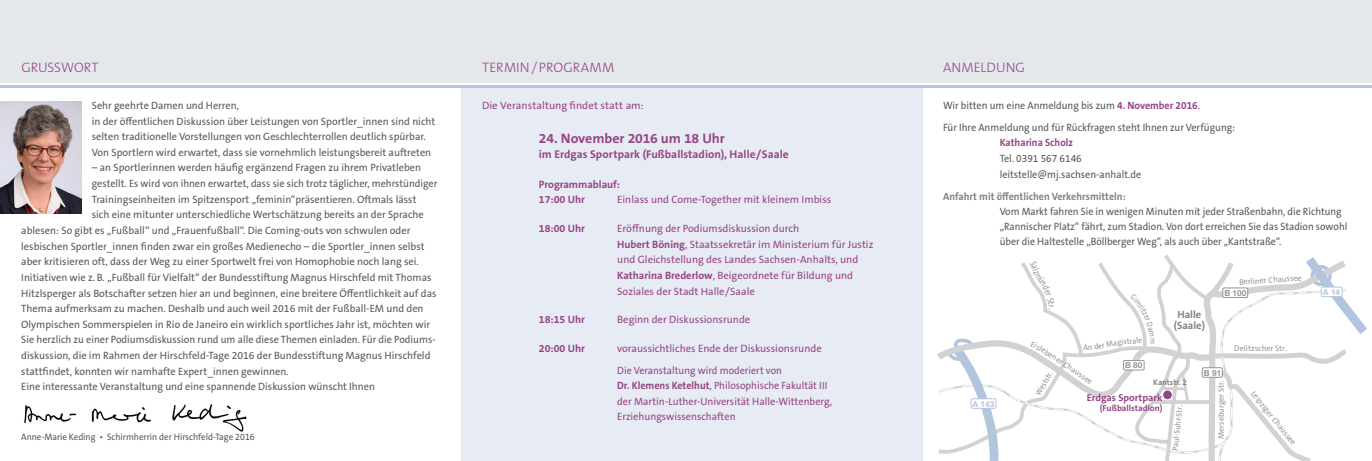
<style>
.page{position:relative;width:1372px;height:461px;background:#fff}
.page>*{position:absolute;margin:0;border:0;box-sizing:border-box;transform-origin:0 0}
.t1{font:300 13.75px "The Sans B W3";color:#964486}
.t2{font:700 13.75px "The Sans B W7";letter-spacing:-.01em;color:#964486}
.t3{font:700 11.25px "The Sans B W7";color:#964486}
.t4{font:10.62px/15.6px "The Sans B W5 Plain";color:#57585a}
.t5{font:10.62px/15.6px "The Sans B W5 Plain";color:#964486}
.t6{font:10.62px/22.5px "The Sans B W5 Plain";color:#57585a;scale:.95 1}
.t7{font:10.62px/15px "The Sans B W5 Plain";color:#57585a;scale:.94 1}
.t8{font:10.62px/15.6px "The Sans B W5 Plain";color:#964486;scale:.95 1}
.t9{font:10.62px "The Sans B W5 Plain";color:#57585a;scale:.96 1}
.t10{font:700 10.62px/15.6px "The Sans B W7";color:#964486}
.t11{font:700 10.62px "The Sans B W7";color:#808285;scale:.95 1}
.t12{font:700 10.62px "The Sans B W7";color:#964486;scale:.95 1}
.t13{font:700 10.62px/11.4px "The Sans B W7";color:#808285;text-align:center}
.t14{font:700 10px "The Sans B W7";color:#964486}
.t15{font:9.38px "The Sans B W5 Plain";color:#57585a;scale:.95 1}
.t16{font:700 8.75px "The Sans B W7";color:#964486}
.t17{font:700 8.25px "Helvetica Neue";color:#939598}
.t18{font:700 8.25px "Helvetica Neue";color:#b3c5dd}
.t19{font:8.12px "The Sans B W5 Plain";color:#939598}
.t20{font:8.12px "The Sans B W5 Plain";color:#939598;scale:.95 1}
.t21{font:700 8.12px "The Sans B W7";color:#808285}
.s1{font-family:"The Sans B W7";font-weight:700}
.s2{font-family:"The Sans B W7";font-weight:700;color:#964486}
</style>
<div class="page">
<div style="left:461px;top:86px;width:461px;height:375px;background:#e7ecf4"></div>
<div style="left:0;top:0;width:461px;height:83px;background:#e5e8eb"></div>
<div style="left:461px;top:0;width:910px;height:83px;background:#e5e8eb"></div>
<hr style="left:0;top:86px;width:1371px;height:2px;background:#b4c6dd">
<img style="left:0;top:101px;width:81px;height:112px">
<img style="left:24px;top:404px;width:223px;height:28px">
<svg style="left:937px;top:254px;width:430px;height:207px"></svg>
<p class="t1" style="left:21px;top:62px;width:79px">GRUSSWORT</p>
<p class="t1" style="left:482px;top:62px;width:133px">TERMIN / PROGRAMM</p>
<p class="t4" style="left:92px;top:98px;width:345px">Sehr geehrte Damen und Herren,<br>in der öffentlichen Diskussion über Leistungen von Sportler_innen sind nicht selten traditionelle Vorstellungen von Geschlechterrollen deutlich spürbar.<br>Von Sportlern wird erwartet, dass sie vornehmlich leistungsbereit auftreten</p>
<p class="t4" style="left:92px;top:161px;width:331px">– an Sportlerinnen werden häufig ergänzend Fragen zu ihrem Privatleben</p>
<p class="t6" style="left:92px;top:173px;width:365px">gestellt. Es wird von ihnen erwartet, dass sie sich trotz täglicher, mehrstündiger</p>
<p class="t4" style="left:92px;top:192px;width:326px">Trainingseinheiten im Spitzensport „feminin“präsentieren. Oftmals lässt</p>
<p class="t4" style="left:92px;top:208px;width:333px">sich eine mitunter unterschiedliche Wertschätzung bereits an der Sprache</p>
<p class="t4" style="left:21px;top:223px;width:390px">ablesen: So gibt es „Fußball“ und „Frauenfußball“. Die Coming-outs von schwulen oder</p>
<p class="t4" style="left:21px;top:239px;width:405px">lesbischen Sportler_innen finden zwar ein großes Medienecho – die Sportler_innen selbst</p>
<p class="t4" style="left:21px;top:255px;width:399px">aber kritisieren oft, dass der Weg zu einer Sportwelt frei von Homophobie noch lang sei.</p>
<p class="t4" style="left:21px;top:270px;width:412px">Initiativen wie z. B. „Fußball für Vielfalt“ der Bundesstiftung Magnus Hirschfeld mit Thomas</p>
<p class="t4" style="left:21px;top:286px;width:417px">Hitzlsperger als Botschafter setzen hier an und beginnen, eine breitere Öffentlichkeit auf das</p>
<p class="t4" style="left:21px;top:302px;width:404px">Thema aufmerksam zu machen. Deshalb und auch weil 2016 mit der Fußball-EM und den</p>
<p class="t4" style="left:21px;top:317px;width:410px">Olympischen Sommerspielen in Rio de Janeiro ein wirklich sportliches Jahr ist, möchten wir</p>
<p class="t9" style="left:21px;top:335px;width:433px">Sie herzlich zu einer Podiumsdiskussion rund um alle diese Themen einladen. Für die Podiums-</p>
<p class="t4" style="left:21px;top:348px;width:411px">diskussion, die im Rahmen der Hirschfeld-Tage 2016 der Bundesstiftung Magnus Hirschfeld</p>
<p class="t4" style="left:21px;top:364px;width:269px">stattfindet, konnten wir namhafte Expert_innen gewinnen.</p>
<p class="t4" style="left:21px;top:380px;width:355px">Eine interessante Veranstaltung und eine spannende Diskussion wünscht Ihnen</p>
<p class="t5" style="left:482px;top:98px;width:163px">Die Veranstaltung findet statt am:</p>
<p class="t2" style="left:539px;top:132px;width:187px">24. November 2016 um 18 Uhr</p>
<p class="t3" style="left:539px;top:149px;width:251px">im Erdgas Sportpark (Fußballstadion), Halle / Saale</p>
<p class="t10" style="left:539px;top:177px;width:83px">Programmablauf:<br>17:00 Uhr</p>
<p class="t5" style="left:617px;top:193px;width:216px">Einlass und Come-Together mit kleinem Imbiss</p>
<p class="t10" style="left:539px;top:222px;width:48px">18:00 Uhr</p>
<p class="t5" style="left:617px;top:222px;width:258px">Eröffnung der Podiumsdiskussion durch<br><span class="s1">Hubert Böning</span>, Staatssekretär im Ministerium für Justiz und Gleichstellung des Landes Sachsen-Anhalts, und <span class="s1">Katharina Brederlow</span>, Beigeordnete für Bildung und Soziales der Stadt Halle / Saale</p>
<p class="t10" style="left:539px;top:313px;width:48px">18:15 Uhr</p>
<p class="t5" style="left:617px;top:313px;width:135px">Beginn der Diskussionsrunde</p>
<p class="t10" style="left:539px;top:342px;width:48px">20:00 Uhr</p>
<p class="t5" style="left:617px;top:339px;width:206px;line-height:21.2px">voraussichtliches Ende der Diskussionsrunde<br>Die Veranstaltung wird moderiert von</p>
<p class="t8" style="left:617px;top:378px;width:228px"><span class="s1">Dr. Klemens Ketelhut</span>, Philosophische Fakultät III der Martin-Luther-Universität Halle-Wittenberg,<br>Erziehungswissenschaften</p>
<p class="t15" style="left:21px;top:433px;width:247px">Anne-Marie Keding • Schirmherrin der Hirschfeld-Tage 2016</p>
<p class="t1" style="left:943px;top:62px;width:83px">ANMELDUNG</p>
<p class="t6" style="left:943px;top:95px;width:309px">Wir bitten um eine Anmeldung bis zum <span class="s2">4. November 2016</span>.<br>Für Ihre Anmeldung und für Rückfragen steht Ihnen zur Verfügung:</p>
<p class="t12" style="left:999px;top:139px;width:79px">Katharina Scholz</p>
<p class="t6" style="left:999px;top:152px;width:150px;line-height:15.6px">Tel. 0391 567 6146 leitstelle@mj.sachsen-anhalt.de</p>
<p class="t11" style="left:943px;top:192px;width:194px">Anfahrt mit öffentlichen Verkehrsmitteln:</p>
<p class="t7" style="left:999px;top:205px;width:371px">Vom Markt fahren Sie in wenigen Minuten mit jeder Straßenbahn, die Richtung „Rannischer Platz“ fährt, zum Stadion. Von dort erreichen Sie das Stadion sowohl über die Haltestelle „Böllberger Weg“, als auch über „Kantstraße“.</p>
<p class="t18" style="left:972px;top:400px;width:23px">A 143</p>
<p class="t19" style="left:1238px;top:279px;width:64px;rotate:-4deg">Berliner Chaussee</p>
<p class="t20" style="left:1121px;top:338px;width:17px;rotate:-6deg">istra</p>
<p class="t17" style="left:1124px;top:362px;width:19px">B 80</p>
<p class="t13" style="left:1173px;top:310px;width:33px">Halle (Saale)</p>
<p class="t17" style="left:1224px;top:290px;width:24px">B 100</p>
<p class="t19" style="left:1234px;top:345px;width:54px">Delitzscher Str.</p>
<p class="t17" style="left:1203px;top:370px;width:19px">B 91</p>
<p class="t21" style="left:1153px;top:378px;width:35px">Kantstr. 2</p>
<p class="t20" style="left:1171px;top:450px;width:50px;rotate:-84deg">Paul-Suhr-Str.</p>
<p class="t14" style="left:1086px;top:393px;width:77px">Erdgas Sportpark</p>
<p class="t16" style="left:1099px;top:404px;width:64px">(Fußballstadion)</p>
<p class="t19" style="left:1217px;top:439px;width:60px;rotate:-90deg">Merseburger Str.</p>
<p class="t19" style="left:1255px;top:390px;width:68px;rotate:51deg">Leipziger Chaussee</p>
<p class="t18" style="left:1322px;top:289px;width:19px">A 14</p>
</div>
